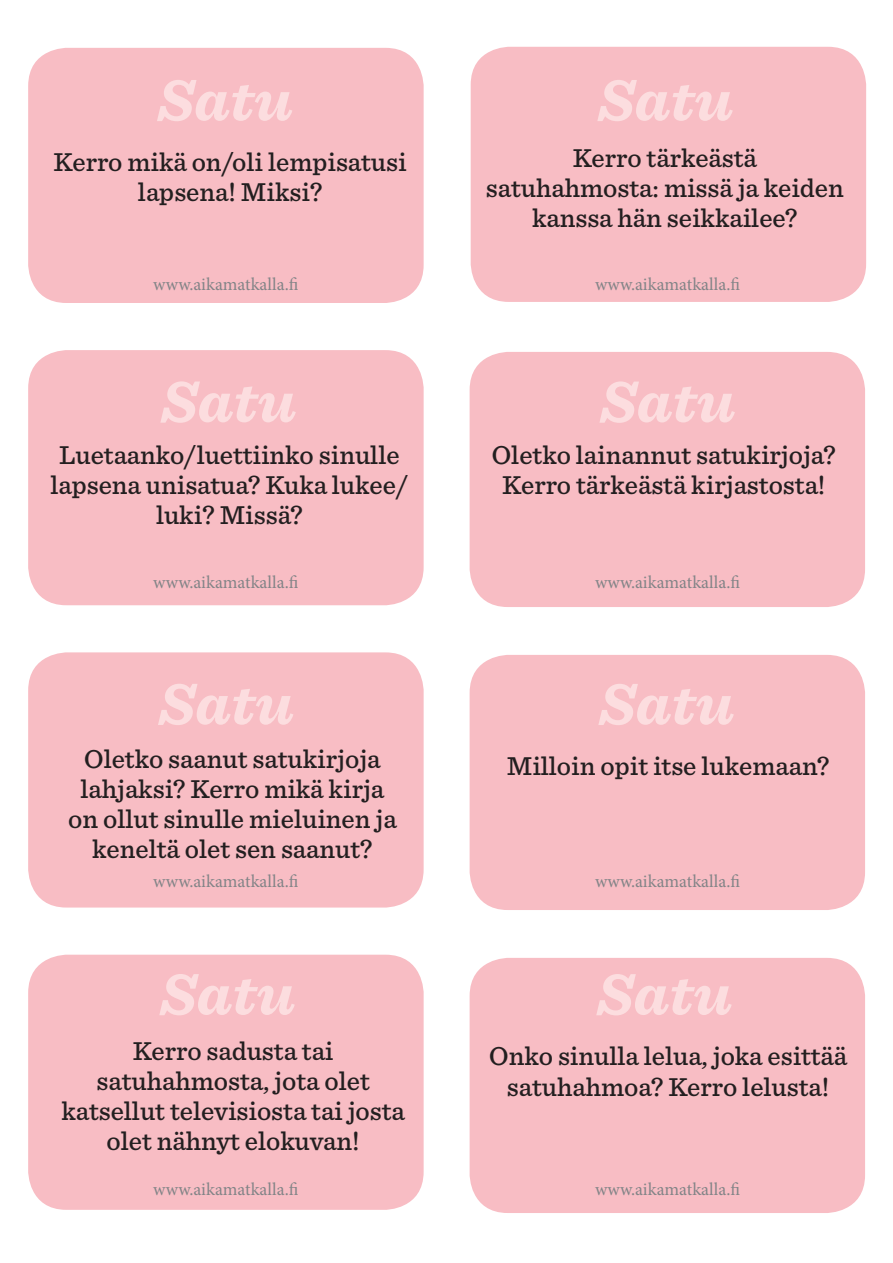
<style>
.page{position:relative;width:893px;height:1263px;background:#fff}
.page>*{position:absolute;margin:0;border:0;box-sizing:border-box;transform-origin:0 0}
.t1{font:italic 700 60px "Sentinel";color:#fcdddf}
.t2{font:500 27px/30px "Sentinel";color:#231f20;text-align:center}
.t3{font:18px "Minion Pro";letter-spacing:.005em;color:#828487}
</style>
<div class="page">
<div style="left:28px;top:48px;width:396px;height:255px;background:#f8bdc4;border-radius:38px"></div>
<div style="left:28px;top:350px;width:396px;height:255px;background:#f8bdc4;border-radius:38px"></div>
<div style="left:28px;top:652px;width:396px;height:255px;background:#f8bdc4;border-radius:38px"></div>
<div style="left:28px;top:955px;width:396px;height:255px;background:#f8bdc4;border-radius:38px"></div>
<div style="left:471px;top:47px;width:395px;height:255px;background:#f8bdc4;border-radius:38px"></div>
<div style="left:470px;top:352px;width:395px;height:255px;background:#f8bdc4;border-radius:38px"></div>
<div style="left:470px;top:655px;width:395px;height:255px;background:#f8bdc4;border-radius:38px"></div>
<div style="left:470px;top:958px;width:395px;height:255px;background:#f8bdc4;border-radius:38px"></div>
<h1 class="t1" style="left:158px;top:53px;width:137px">Satu</h1>
<p class="t2" style="left:54px;top:146px;width:355px">Kerro mikä on/oli lempisatusi lapsena! Miksi?</p>
<p class="t3" style="left:153px;top:272px;width:147px">www.aikamatkalla.fi</p>
<h1 class="t1" style="left:161px;top:354px;width:137px">Satu</h1>
<h1 class="t1" style="left:598px;top:53px;width:137px">Satu</h1>
<p class="t2" style="left:486px;top:142px;width:359px">Kerro tärkeästä satuhahmosta: missä ja keiden kanssa hän seikkailee?</p>
<p class="t3" style="left:595px;top:272px;width:147px">www.aikamatkalla.fi</p>
<h1 class="t1" style="left:600px;top:355px;width:137px">Satu</h1>
<p class="t2" style="left:50px;top:439px;width:359px">Luetaanko/luettiinko sinulle lapsena unisatua? Kuka lukee/ luki? Missä?</p>
<p class="t2" style="left:492px;top:439px;width:346px">Oletko lainannut satukirjoja?<br>Kerro tärkeästä kirjastosta!</p>
<p class="t3" style="left:153px;top:570px;width:147px">www.aikamatkalla.fi</p>
<h1 class="t1" style="left:159px;top:657px;width:137px">Satu</h1>
<p class="t3" style="left:595px;top:570px;width:147px">www.aikamatkalla.fi</p>
<h1 class="t1" style="left:599px;top:657px;width:137px">Satu</h1>
<p class="t2" style="left:68px;top:742px;width:330px">Oletko saanut satukirjoja lahjaksi? Kerro mikä kirja on ollut sinulle mieluinen ja keneltä olet sen saanut?</p>
<p class="t2" style="left:507px;top:750px;width:324px">Milloin opit itse lukemaan?</p>
<p class="t3" style="left:153px;top:869px;width:147px">www.aikamatkalla.fi</p>
<h1 class="t1" style="left:160px;top:947px;width:137px">Satu</h1>
<p class="t3" style="left:595px;top:869px;width:147px">www.aikamatkalla.fi</p>
<h1 class="t1" style="left:597px;top:947px;width:137px">Satu</h1>
<p class="t2" style="left:61px;top:1035px;width:345px">Kerro sadusta tai satuhahmosta, jota olet katsellut televisiosta tai josta olet nähnyt elokuvan!</p>
<p class="t2" style="left:489px;top:1040px;width:359px">Onko sinulla lelua, joka esittää satuhahmoa? Kerro lelusta!</p>
<p class="t3" style="left:153px;top:1177px;width:147px">www.aikamatkalla.fi</p>
<p class="t3" style="left:595px;top:1177px;width:147px">www.aikamatkalla.fi</p>
</div>
